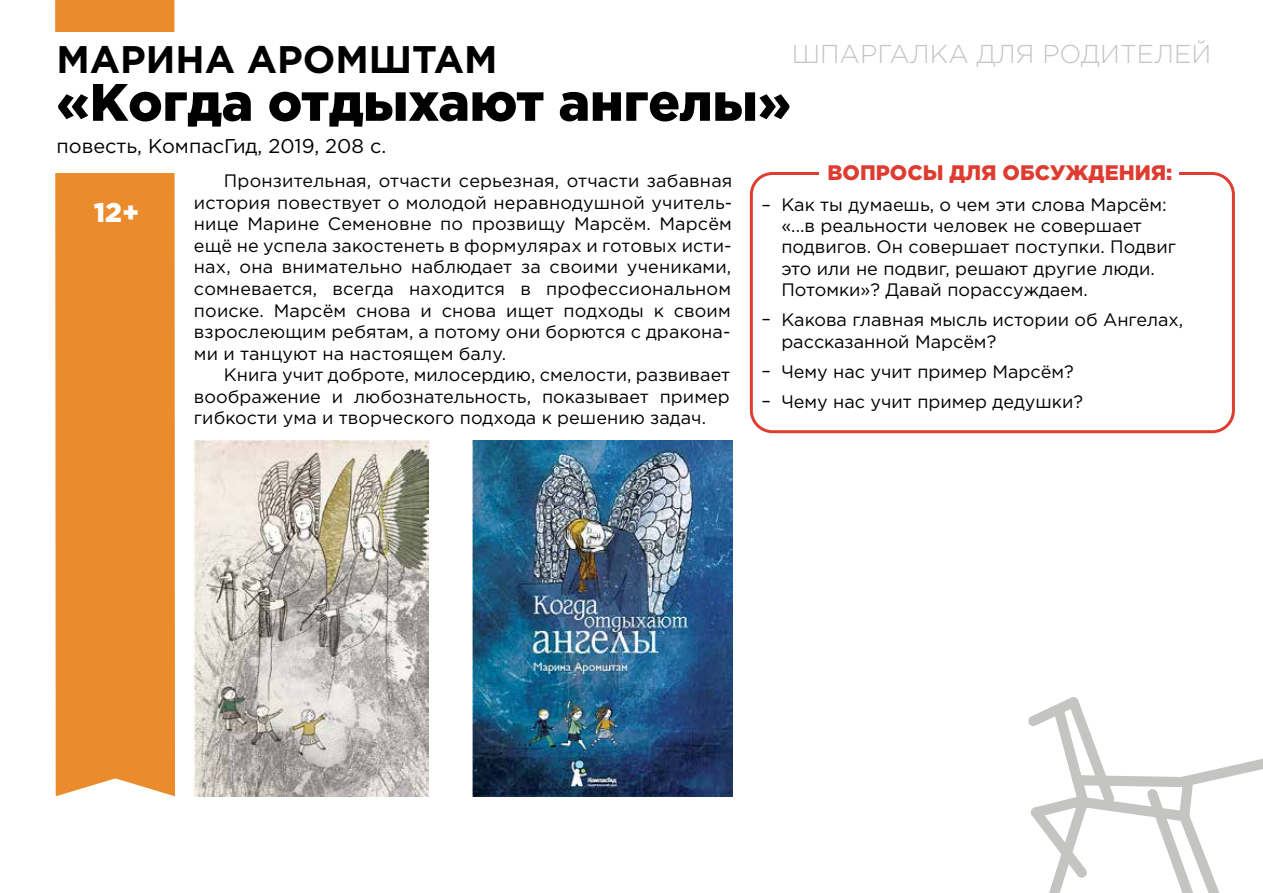
<style>
.page{position:relative;width:1263px;height:893px;background:#fff}
.page>*{position:absolute;margin:0;border:0;box-sizing:border-box;transform-origin:0 0}
.t1{font:900 52.65px "Gotham Pro";color:#000}
.t2{font:700 38.4px "Gotham Pro";color:#000}
.t3{font:900 27px "Gotham Pro";color:#fff}
.t4{font:300 25.8px "Gotham Pro";color:#c5c5c4}
.t5{font:900 21px "Gotham Pro";color:#de3c31}
.t6{font:19.95px "Gotham Pro";color:#000}
.t7{font:18px/21.6px "Gotham Pro";color:#000}
</style>
<div class="page">
<div style="left:55px;top:0;width:120px;height:796px;background:#eb8c2c"></div>
<div style="left:53px;top:32px;width:122px;height:140px;background:#fff"></div>
<div style="left:750px;top:172px;width:485px;height:261px;border:3px solid #e03d31;border-radius:21px"></div>
<img style="left:472px;top:440px;width:260px;height:357px">
<div style="left:820px;top:157px;width:359px;height:34px;background:#fff"></div>
<img style="left:194px;top:440px;width:235px;height:357px">
<svg style="left:1028px;top:697px;width:235px;height:196px"></svg>
<h2 class="t2" style="left:57px;top:37px;width:442px">МАРИНА АРОМШТАМ</h2>
<h3 class="t4" style="left:792px;top:40px;width:421px">ШПАРГАЛКА ДЛЯ РОДИТЕЛЕЙ</h3>
<h1 class="t1" style="left:57px;top:72px;width:736px">«Когда отдыхают ангелы»</h1>
<p class="t6" style="left:57px;top:135px;width:331px">повесть, КомпасГид, 2019, 208 с.</p>
<h3 class="t3" style="left:94px;top:197px;width:47px">12+</h3>
<p class="t7" style="left:194px;top:170px;width:540px;text-align:justify;text-indent:30px">Пронзительная, отчасти серьезная, отчасти забавная история повествует о молодой неравнодушной учитель&shy;нице Марине Семеновне по прозвищу Марсём. Марсём ещё не успела закостенеть в формулярах и готовых исти&shy;нах, она внимательно наблюдает за своими учениками, сомневается, всегда находится в профессиональном поиске. Марсём снова и снова ищет подходы к своим взрослеющим ребятам, а потому они борются с дракона&shy;ми и танцуют на настоящем балу.</p>
<p class="t7" style="left:194px;top:364px;width:538px;text-align:justify;text-indent:30px">Книга учит доброте, милосердию, смелости, развивает воображение и любознательность, показывает пример гибкости ума и творческого подхода к решению задач.</p>
<p class="t7" style="left:761px;top:194px;width:11px">–</p>
<p class="t7" style="left:761px;top:308px;width:11px">–</p>
<p class="t7" style="left:761px;top:356px;width:11px;line-height:30.2px">– –</p>
<p class="t5" style="left:827px;top:160px;width:346px">ВОПРОСЫ ДЛЯ ОБСУЖДЕНИЯ:</p>
<p class="t7" style="left:781px;top:194px;width:396px">Как ты думаешь, о чем эти слова Марсём: «...в реальности человек не совершает подвигов. Он совершает поступки. Подвиг это или не подвиг, решают другие люди.<br>Потомки»? Давай порассуждаем.</p>
<p class="t7" style="left:781px;top:309px;width:403px">Какова главная мысль истории об Ангелах, рассказанной Марсём?</p>
<p class="t7" style="left:781px;top:357px;width:303px;line-height:30.2px">Чему нас учит пример Марсём?<br>Чему нас учит пример дедушки?</p>
</div>
